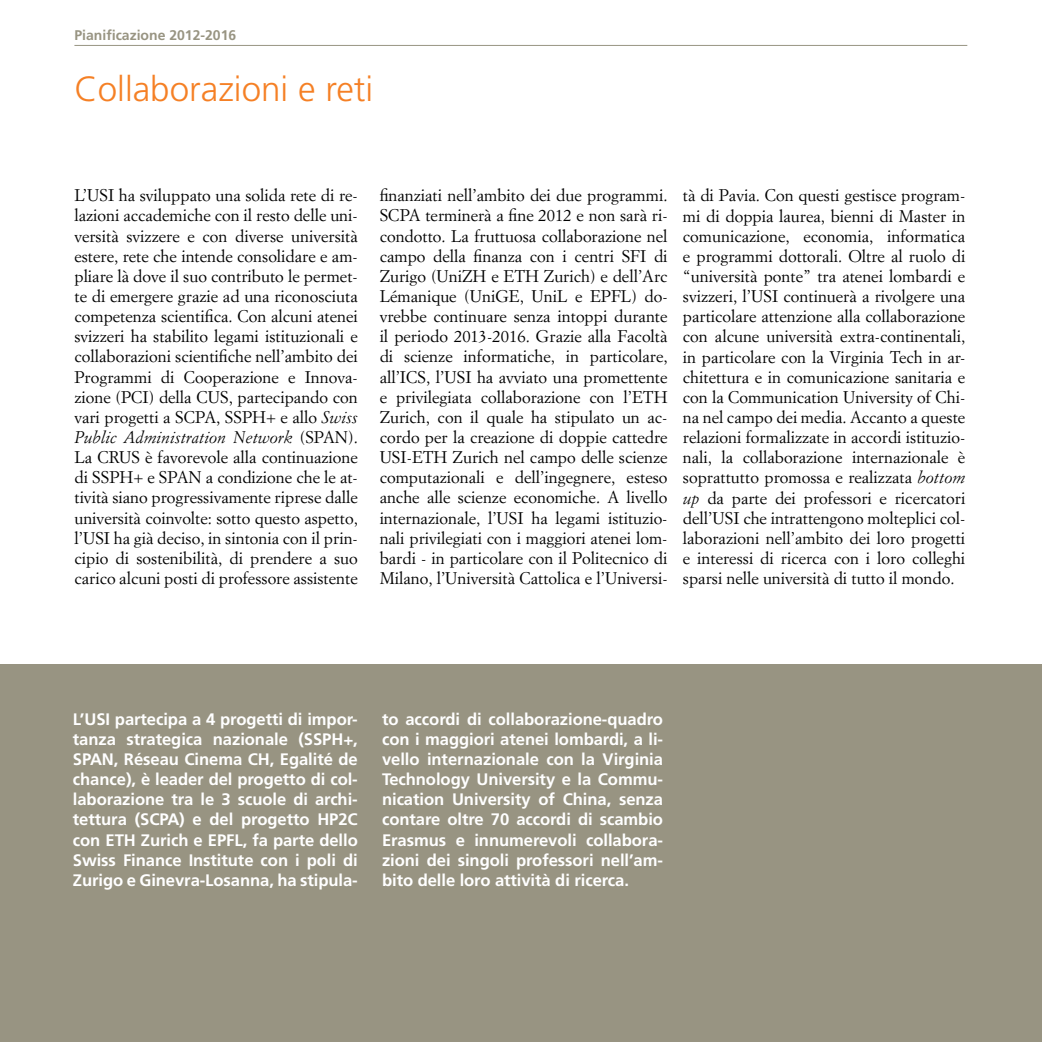
<style>
.page{position:relative;width:1042px;height:1042px;background:#fff}
.page>*{position:absolute;margin:0;border:0;box-sizing:border-box;transform-origin:0 0}
.t1{font:300 35px "Frutiger LT Std";color:#f58025}
.t2{font:16.62px/20.1px "Simoncini Garamond Std";color:#000;text-align:justify}
.t3{font:700 16.62px/20.1px "Frutiger";letter-spacing:-.005em;color:#fff;text-align:justify}
.t4{font:700 14px "Frutiger";color:#989482}
.s1{font-style:italic}
</style>
<div class="page">
<div style="left:0;top:664px;width:1042px;height:378px;background:#989482"></div>
<hr style="left:74px;top:45px;width:893px;height:1px;background:#989482">
<p class="t4" style="left:74px;top:27px;width:163px">Pianificazione 2012-2016</p>
<h1 class="t1" style="left:74px;top:69px;width:300px">Collaborazioni e reti</h1>
<p class="t2" style="left:74px;top:185px;width:285px">L’USI ha sviluppato una solida rete di re&shy;lazioni accademiche con il resto delle uni&shy;versità svizzere e con diverse università estere, rete che intende consolidare e am&shy;pliare là dove il suo contributo le permet&shy;te di emergere grazie ad una riconosciuta competenza scientifica. Con alcuni atenei svizzeri ha stabilito legami istituzionali e collaborazioni scientifiche nell’ambito dei Programmi di Cooperazione e Innova&shy;zione (PCI) della CUS, partecipando con vari progetti a SCPA, SSPH+ e allo <span class="s1">Swiss Public Administration Network</span> (SPAN).<br>La CRUS è favorevole alla continuazione di SSPH+ e SPAN a condizione che le at&shy;tività siano progressivamente riprese dalle università coinvolte: sotto questo aspetto, l’USI ha già deciso, in sintonia con il prin&shy;cipio di sostenibilità, di prendere a suo carico alcuni posti di professore assistente</p>
<p class="t2" style="left:380px;top:185px;width:289px">finanziati nell’ambito dei due programmi.<br>SCPA terminerà a fine 2012 e non sarà ri&shy;condotto. La fruttuosa collaborazione nel campo della finanza con i centri SFI di Zurigo (UniZH e ETH Zurich) e dell’Arc Lémanique (UniGE, UniL e EPFL) do&shy;vrebbe continuare senza intoppi durante il periodo 2013-2016. Grazie alla Facoltà di scienze informatiche, in particolare, all’ICS, l’USI ha avviato una promettente e privilegiata collaborazione con l’ETH Zurich, con il quale ha stipulato un ac&shy;cordo per la creazione di doppie cattedre USI-ETH Zurich nel campo delle scienze computazionali e dell’ingegnere, esteso anche alle scienze economiche. A livello internazionale, l’USI ha legami istituzio&shy;nali privilegiati con i maggiori atenei lom&shy;bardi - in particolare con il Politecnico di Milano, l’Università Cattolica e l’Universi-</p>
<p class="t2" style="left:683px;top:185px;width:284px">tà di Pavia. Con questi gestisce program&shy;mi di doppia laurea, bienni di Master in comunicazione, economia, informatica e programmi dottorali. Oltre al ruolo di “università ponte” tra atenei lombardi e svizzeri, l’USI continuerà a rivolgere una particolare attenzione alla collaborazione con alcune università extra-continentali, in particolare con la Virginia Tech in ar&shy;chitettura e in comunicazione sanitaria e con la Communication University of Chi&shy;na nel campo dei media. Accanto a queste relazioni formalizzate in accordi istituzio&shy;nali, la collaborazione internazionale è soprattutto promossa e realizzata <span class="s1">bottom up</span> da parte dei professori e ricercatori dell’USI che intrattengono molteplici col&shy;laborazioni nell’ambito dei loro progetti e interessi di ricerca con i loro colleghi sparsi nelle università di tutto il mondo.</p>
<p class="t3" style="left:73px;top:709px;width:286px">L’USI partecipa a 4 progetti di impor&shy;tanza strategica nazionale (SSPH+, SPAN, Réseau Cinema CH, Egalité de chance), è leader del progetto di col&shy;laborazione tra le 3 scuole di archi&shy;tettura (SCPA) e del progetto HP2C con ETH Zurich e EPFL, fa parte dello Swiss Finance Institute con i poli di Zurigo e Ginevra-Losanna, ha stipula-</p>
<p class="t3" style="left:382px;top:709px;width:282px">to accordi di collaborazione-quadro con i maggiori atenei lombardi, a li&shy;vello internazionale con la Virginia Technology University e la Commu&shy;nication University of China, senza contare oltre 70 accordi di scambio Erasmus e innumerevoli collabora&shy;zioni dei singoli professori nell’am&shy;bito delle loro attività di ricerca.</p>
</div>
